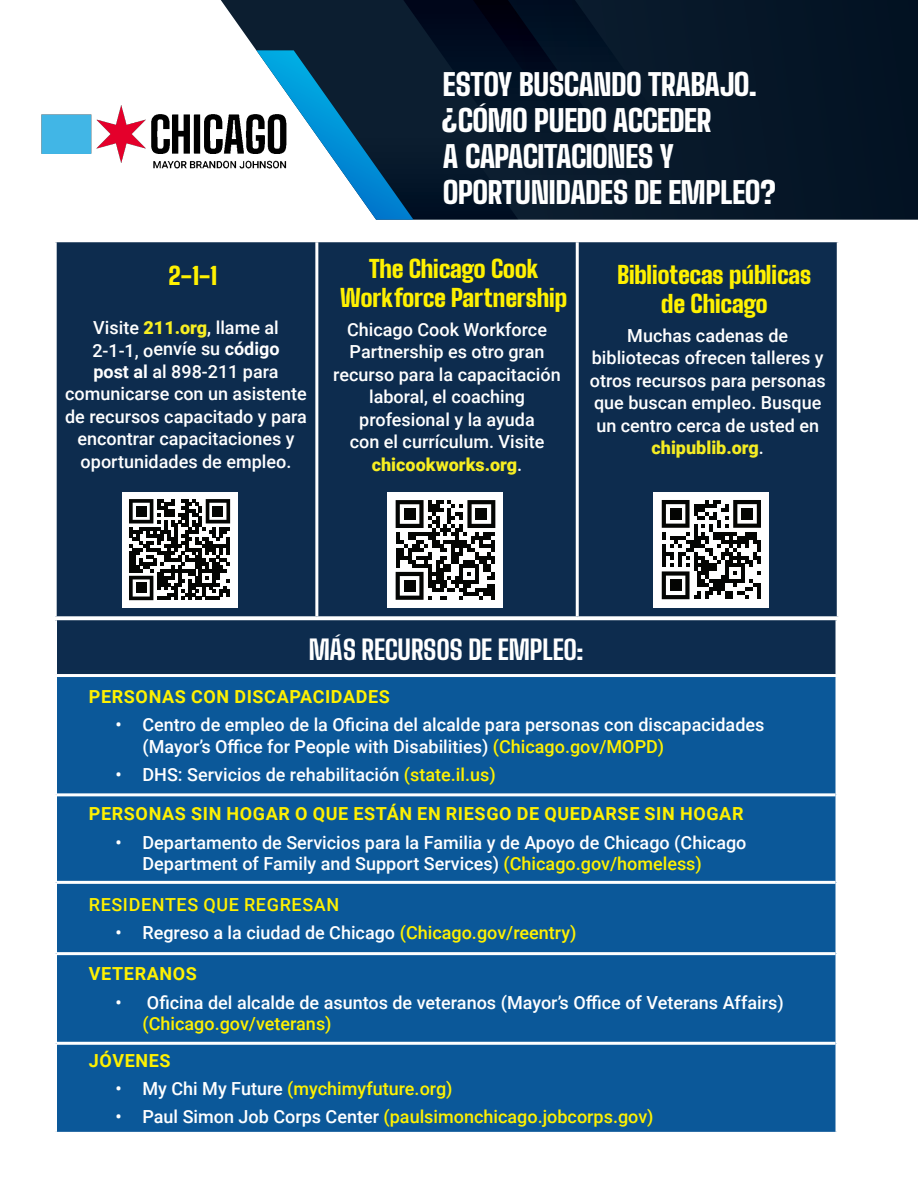
<style>
.page{position:relative;width:918px;height:1188px;background:#fff}
.page>*{position:absolute;margin:0;border:0;box-sizing:border-box;transform-origin:0 0}
.t1{font:900 30px/36px "Big Shoulders Text";letter-spacing:-.02em;color:#fff}
.t2{font:800 27px "Big Shoulders Text";letter-spacing:-.01em;color:#fff}
.Index_Body{font:900 24px/28.8px "Big Shoulders Text";letter-spacing:-.01em;color:#fff101;text-align:center}
.Index_Body-2{font:500 18px/22.5px "Roboto";color:#fff;text-align:center}
.t3{font:700 18px "Roboto";letter-spacing:.035em;color:#fff101}
.t4{font:500 18px "Roboto";color:#fff101}
.t5{font:500 18px "Roboto";letter-spacing:.035em;color:#fff101}
.s1{font-weight:900;color:#f7ee22}
.s2{font-weight:700}
.s3{font-weight:900;color:#f4ec23}
.s4{color:#fff101}
.s5{color:#fff}
</style>
<div class="page">
<svg style="left:221px;top:0;width:697px;height:220px;background:#182736"></svg>
<div style="left:662px;top:0;width:27px;height:161px;background:#08192a"></div>
<svg style="left:332px;top:0;width:330px;height:50px;background:#051225"></svg>
<svg style="left:256px;top:50px;width:408px;height:170px;background:#233f54"></svg>
<img style="left:41px;top:102px;width:256px;height:72px">
<div style="left:57px;top:242px;width:780px;height:374px;background:#0d2c4e"></div>
<hr style="left:315px;top:242px;width:3px;height:374px;background:#fff">
<hr style="left:576px;top:242px;width:3px;height:374px;background:#fff">
<div style="left:56px;top:619px;width:781px;height:57px;background:#0d2c4e"></div>
<div style="left:57px;top:677px;width:779px;height:455px;background:#0b5899"></div>
<hr style="left:54px;top:617px;width:784px;height:3px;background:#fff">
<hr style="left:54px;top:620px;width:3px;height:54px;background:#fff">
<hr style="left:54px;top:674px;width:784px;height:3px;background:#fff">
<hr style="left:836px;top:620px;width:2px;height:54px;background:#fff">
<hr style="left:57px;top:793px;width:779px;height:3px;background:#fff">
<hr style="left:57px;top:881px;width:779px;height:3px;background:#fff">
<hr style="left:57px;top:952px;width:779px;height:3px;background:#fff">
<hr style="left:57px;top:1042px;width:779px;height:3px;background:#fff">
<div style="left:122px;top:492px;width:115px;height:115px;background:#fff"></div>
<svg style="left:129px;top:499px;width:101px;height:101px"></svg>
<div style="left:136px;top:506px;width:10px;height:11px;background:#040503"></div>
<div style="left:213px;top:506px;width:10px;height:11px;background:#040503"></div>
<div style="left:136px;top:583px;width:10px;height:10px;background:#040503"></div>
<div style="left:388px;top:492px;width:115px;height:116px;background:#fff"></div>
<svg style="left:396px;top:500px;width:99px;height:100px"></svg>
<div style="left:404px;top:508px;width:12px;height:12px;background:#040503"></div>
<div style="left:475px;top:508px;width:12px;height:12px;background:#040503"></div>
<div style="left:404px;top:580px;width:12px;height:12px;background:#040503"></div>
<div style="left:654px;top:492px;width:115px;height:115px;background:#fff"></div>
<svg style="left:662px;top:500px;width:99px;height:99px"></svg>
<div style="left:670px;top:508px;width:12px;height:12px;background:#040503"></div>
<div style="left:741px;top:508px;width:12px;height:12px;background:#040503"></div>
<div style="left:670px;top:579px;width:12px;height:12px;background:#040503"></div>
<p class="Index_Body" style="left:168px;top:262px;width:50px">2-1-1</p>
<p class="Index_Body-2" style="left:65px;top:316px;width:243px">Visite <span class="s1">211.org</span>, llame al<br>2-1-1, oenvíe su <span class="s2">código<br>post al</span> al 898-211 para comunicarse con un asistente de recursos capacitado y para encontrar capacitaciones y oportunidades de empleo.</p>
<p class="t1" style="left:443px;top:66px;width:335px">ESTOY BUSCANDO TRABAJO. ¿CÓMO PUEDO ACCEDER<br>A CAPACITACIONES Y<br>OPORTUNIDADES DE EMPLEO?</p>
<p class="Index_Body" style="left:340px;top:254px;width:229px">The Chicago Cook<br>Workforce Partnership</p>
<p class="Index_Body-2" style="left:333px;top:318px;width:229px">Chicago Cook Workforce<br>Partnership es otro gran recurso para la capacitación laboral, el coaching profesional y la ayuda<br>con el currículum. Visite <span class="s1">chicookworks.org</span>.</p>
<p class="Index_Body" style="left:618px;top:260px;width:195px">Bibliotecas públicas de Chicago</p>
<p class="Index_Body-2" style="left:590px;top:324px;width:238px">Muchas cadenas de bibliotecas ofrecen talleres y otros recursos para personas que buscan empleo. Busque un centro cerca de usted en <span class="s3">chipublib.org</span>.</p>
<p class="t2" style="left:309px;top:631px;width:276px">MÁS RECURSOS DE EMPLEO:</p>
<p class="t3" style="left:89px;top:684px;width:303px">PERSONAS CON DISCAPACIDADES</p>
<p class="Index_Body-2" style="left:142px;top:713px;width:623px;line-height:21.6px;text-align:left;text-indent:-27px">• Centro de empleo de la Oficina del alcalde para personas con discapacidades (Mayor’s Office for People with Disabilities) <span class="s4">(Chicago.gov/MOPD)</span></p>
<p class="Index_Body-2" style="left:116px;top:763px;width:382px">• DHS: Servicios de rehabilitación <span class="s4">(state.il.us)</span></p>
<p class="t3" style="left:89px;top:801px;width:656px">PERSONAS SIN HOGAR O QUE ESTÁN EN RIESGO DE QUEDARSE SIN HOGAR</p>
<p class="Index_Body-2" style="left:142px;top:831px;width:606px;line-height:21.6px;text-align:left;text-indent:-27px">• Departamento de Servicios para la Familia y de Apoyo de Chicago (Chicago<br>Department of Family and Support Services) <span class="s4">(Chicago.gov/homeless)</span></p>
<p class="t5" style="left:89px;top:892px;width:252px">RESIDENTES QUE REGRESAN</p>
<p class="Index_Body-2" style="left:116px;top:921px;width:462px">• Regreso a la ciudad de Chicago <span class="s4">(Chicago.gov/reentry)</span></p>
<p class="t3" style="left:89px;top:961px;width:110px">VETERANOS</p>
<p class="Index_Body-2" style="left:142px;top:991px;width:643px;line-height:21.6px;text-align:left;text-indent:-27px">• Oficina del alcalde de asuntos de veteranos (Mayor’s Office of Veterans Affairs) <span class="s4">(Chicago.gov/veterans)</span></p>
<p class="t3" style="left:89px;top:1048px;width:83px">JÓVENES</p>
<p class="t4" style="left:116px;top:1076px;width:339px"><span class="s5">• My Chi My Future</span> (mychimyfuture.org)</p>
<p class="t4" style="left:116px;top:1104px;width:540px"><span class="s5">• Paul Simon Job Corps Center</span> (paulsimonchicago.jobcorps.gov)</p>
</div>
